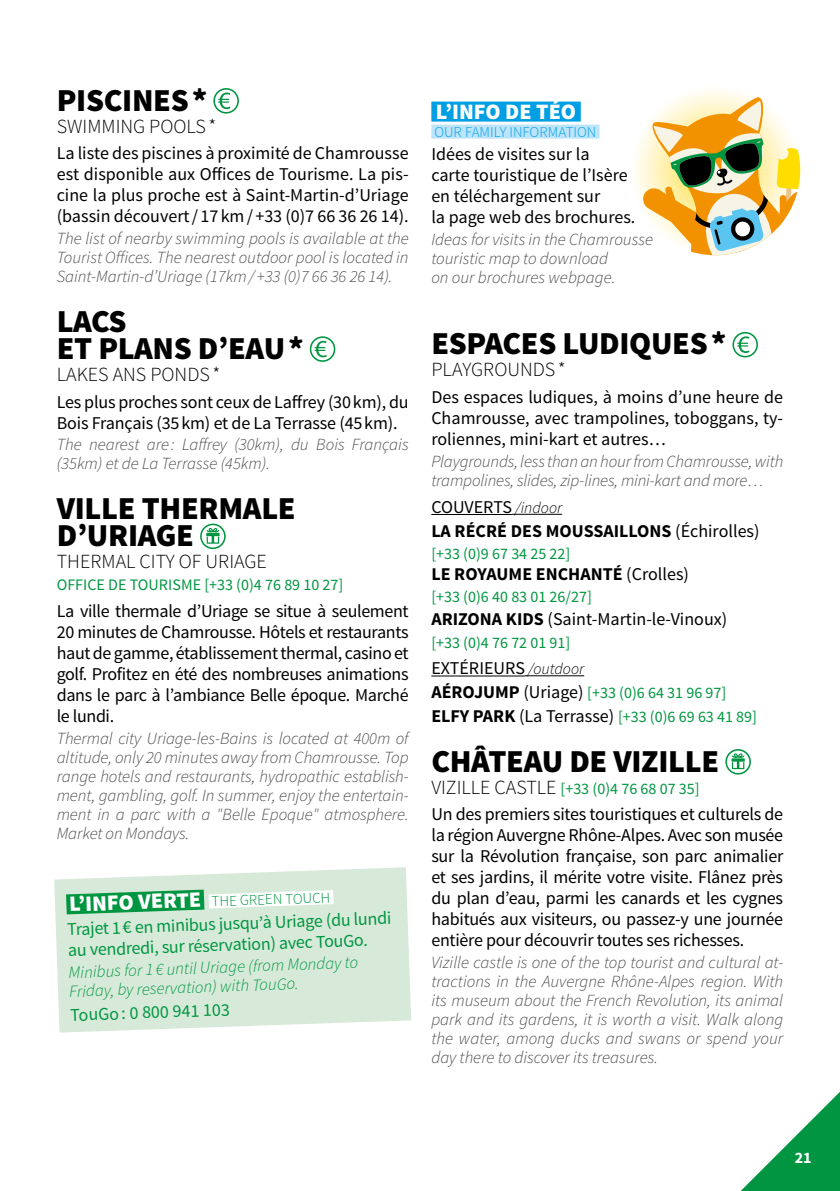
<style>
.page{position:relative;width:840px;height:1191px;background:#fff}
.page>*{position:absolute;margin:0;border:0;box-sizing:border-box;transform-origin:0 0}
.t1{font:900 32px/27px "Source Sans Pro";letter-spacing:-.01em;color:#000}
.t2{font:900 22px "Source Sans Pro";color:#fff}
.t3{font:300 20px "Source Sans Pro";color:#000}
.t4{font:18px/21px "Source Sans Pro";letter-spacing:-.01em;color:#000;text-align:justify}
.t5{font:18px/21px "Source Sans Pro";color:#009641}
.t6{font:700 18px/23.8px "Source Sans Pro";color:#000}
.t7{font:italic 300 17px/19px "Source Sans Pro";color:#4a4a49}
.t8{font:italic 300 17px/19px "Source Sans Pro";color:#009641}
.t9{font:16px/23.8px "Source Sans Pro";color:#009641}
.t10{font:700 16px "Source Sans Pro";color:#fff}
.t11{font:300 15px "Source Sans Pro";color:#009641}
.t12{font:300 15px "Source Sans Pro";color:#009fe3}
.s1{font-weight:900;font-size:22px;color:#fff}
.s2{font-weight:400}
.s3{font-weight:300;font-style:italic;font-size:16px}
.s4{font-weight:700}
.s5{font-weight:700;font-size:18px;color:#000}
.s6{font-size:18px;color:#000}
.s7{font-weight:300;font-size:20px;color:#000}
</style>
<div class="page">
<svg style="left:740px;top:1093px;width:99px;height:98px"></svg>
<hr style="left:431px;top:514px;width:80px;height:1px;background:#000">
<hr style="left:511px;top:514px;width:51px;height:1px;background:#000">
<hr style="left:431px;top:675px;width:93px;height:1px;background:#000">
<hr style="left:524px;top:675px;width:60px;height:1px;background:#000">
<svg style="left:732px;top:332px;width:25px;height:25px"></svg>
<svg style="left:725px;top:749px;width:25px;height:25px"></svg>
<svg style="left:213px;top:88px;width:26px;height:26px"></svg>
<svg style="left:309px;top:336px;width:26px;height:26px"></svg>
<svg style="left:200px;top:523px;width:25px;height:26px"></svg>
<svg style="left:629px;top:85px;width:170px;height:170px"></svg>
<svg style="left:641px;top:96px;width:158px;height:159px"></svg>
<div style="left:431px;top:102px;width:149px;height:20px;background:#009fe3"></div>
<div style="left:431px;top:125px;width:168px;height:14px;background:#bce4fa"></div>
<svg style="left:56px;top:867px;width:355px;height:165px;background:#dbecdc"></svg>
<svg style="left:54px;top:879px;width:293px;height:46px;background:#b0dbbe"></svg>
<h1 class="t1" style="left:57px;top:88px;width:152px">PISCINES*</h1>
<p class="t3" style="left:57px;top:114px;width:161px">SWIMMING POOLS*</p>
<p class="t4" style="left:57px;top:143px;width:353px">La liste des piscines à proximité de Chamrousse est disponible aux Offices de Tourisme. La pis&shy;cine la plus proche est à Saint-Martin-d’Uriage (bassin découvert/ 17 km/ +33 (0)7 66 36 26 14).</p>
<p class="t7" style="left:57px;top:229px;width:353px;text-align:justify">The list of nearby swimming pools is available at the Tourist Offices. The nearest outdoor pool is located in Saint-Martin-d’Uriage (17km/ +33 (0)7 66 36 26 14).</p>
<h1 class="t1" style="left:57px;top:309px;width:248px">LACS<br>ET PLANS D’EAU*</h1>
<p class="t3" style="left:57px;top:362px;width:165px">LAKES ANS PONDS*</p>
<p class="t4" style="left:57px;top:391px;width:353px">Les plus proches sont ceux de Laffrey (30km), du<br>Bois Français (35km) et de La Terrasse (45km).</p>
<p class="t7" style="left:57px;top:435px;width:353px">The nearest are : Laffrey (30km), du Bois Français (35km) et de La Terrasse (45km).</p>
<h1 class="t1" style="left:57px;top:496px;width:240px">VILLE THERMALE<br>D’URIAGE</h1>
<p class="t3" style="left:57px;top:549px;width:211px">THERMAL CITY OF URIAGE</p>
<p class="t9" style="left:57px;top:573px;width:288px">OFFICE DE TOURISME [+33 (0)4 76 89 10 27]</p>
<p class="t4" style="left:57px;top:600px;width:353px">La ville thermale d’Uriage se situe à seulement 20 minutes de Chamrousse. Hôtels et restaurants haut de gamme, établissement thermal, casino et golf. Profitez en été des nombreuses animations dans le parc à l’ambiance Belle époque. Marché le lundi.</p>
<p class="t7" style="left:57px;top:728px;width:353px;text-align:justify">Thermal city Uriage-les-Bains is located at 400m of altitude, only 20 minutes away from Chamrousse. Top range hotels and restaurants, hydropathic establish&shy;ment, gambling, golf. In summer, enjoy the entertain&shy;ment in a parc with a "Belle Epoque" atmosphere.<br>Market on Mondays.</p>
<p class="t11" style="left:69px;top:897px;width:262px;rotate:-2deg"><span class="s1">L’INFO VERTE</span> THE GREEN TOUCH</p>
<p class="t5" style="left:67px;top:919px;width:325px;rotate:-2deg">Trajet 1€ en minibus jusqu’à Uriage (du lundi au vendredi, sur réservation) avec TouGo.</p>
<p class="t8" style="left:68px;top:963px;width:291px;rotate:-2deg">Minibus for 1 € until Uriage (from Monday to<br>Friday, by reservation) with TouGo.</p>
<p class="t5" style="left:70px;top:1004px;width:161px;rotate:-2deg">TouGo: 0 800 941 103</p>
<p class="t2" style="left:435px;top:97px;width:142px">L’INFO DE TÉO</p>
<p class="t12" style="left:434px;top:122px;width:163px">OUR FAMILY INFORMATION</p>
<p class="t4" style="left:431px;top:144px;width:205px;text-align:left">Idées de visites sur la<br>carte touristique de l’Isère en téléchargement sur<br>la page web des brochures.</p>
<p class="t7" style="left:431px;top:230px;width:223px">Ideas for visits in the Chamrousse touristic map to download<br>on our brochures webpage.</p>
<h1 class="t1" style="left:431px;top:332px;width:296px">ESPACES LUDIQUES*</h1>
<p class="t3" style="left:431px;top:358px;width:136px">PLAYGROUNDS*</p>
<p class="t4" style="left:431px;top:387px;width:353px">Des espaces ludiques, à moins d’une heure de Chamrousse, avec trampolines, toboggans, ty&shy;roliennes, mini-kart et autres…</p>
<p class="t7" style="left:431px;top:452px;width:353px">Playgrounds, less than an hour from Chamrousse, with trampolines, slides, zip-lines, mini-kart and more…</p>
<p class="t6" style="left:431px;top:495px;width:329px"><span class="s2">COUVERTS</span> <span class="s3">/indoor<br></span>LA RÉCRÉ DES MOUSSAILLONS <span class="s2">(Échirolles)</span></p>
<p class="t9" style="left:431px;top:541px;width:140px">[+33 (0)9 67 34 25 22]</p>
<p class="t6" style="left:431px;top:562px;width:259px">LE ROYAUME ENCHANTÉ <span class="s2">(Crolles)</span></p>
<p class="t9" style="left:431px;top:584px;width:162px">[+33 (0)6 40 83 01 26/27]</p>
<p class="t4" style="left:431px;top:609px;width:297px"><span class="s4">ARIZONA KIDS</span> (Saint-Martin-le-Vinoux)</p>
<p class="t9" style="left:431px;top:630px;width:140px">[+33 (0)4 76 72 01 91]</p>
<p class="t4" style="left:431px;top:658px;width:154px">EXTÉRIEURS <span class="s3">/outdoor</span></p>
<p class="t9" style="left:431px;top:681px;width:327px"><span class="s5">AÉROJUMP</span> <span class="s6">(Uriage)</span> [+33 (0)6 64 31 96 97]<br><span class="s5">ELFY PARK</span> <span class="s6">(La Terrasse)</span> [+33 (0)6 69 63 41 89]</p>
<h1 class="t1" style="left:431px;top:749px;width:289px">CHÂTEAU DE VIZILLE</h1>
<p class="t9" style="left:431px;top:776px;width:269px"><span class="s7">VIZILLE CASTLE</span> [+33 (0)4 76 68 07 35]</p>
<p class="t4" style="left:431px;top:804px;width:353px">Un des premiers sites touristiques et culturels de la région Auvergne Rhône-Alpes. Avec son musée sur la Révolution française, son parc animalier et ses jardins, il mérite votre visite. Flânez près du plan d’eau, parmi les canards et les cygnes habitués aux visiteurs, ou passez-y une journée entière pour découvrir toutes ses richesses.</p>
<p class="t7" style="left:431px;top:953px;width:353px;text-align:justify">Vizille castle is one of the top tourist and cultural at&shy;tractions in the Auvergne Rhône-Alpes region. With its museum about the French Revolution, its animal park and its gardens, it is worth a visit. Walk along the water, among ducks and swans or spend your day there to discover its treasures.</p>
<p class="t10" style="left:794px;top:1147px;width:18px">21</p>
</div>
